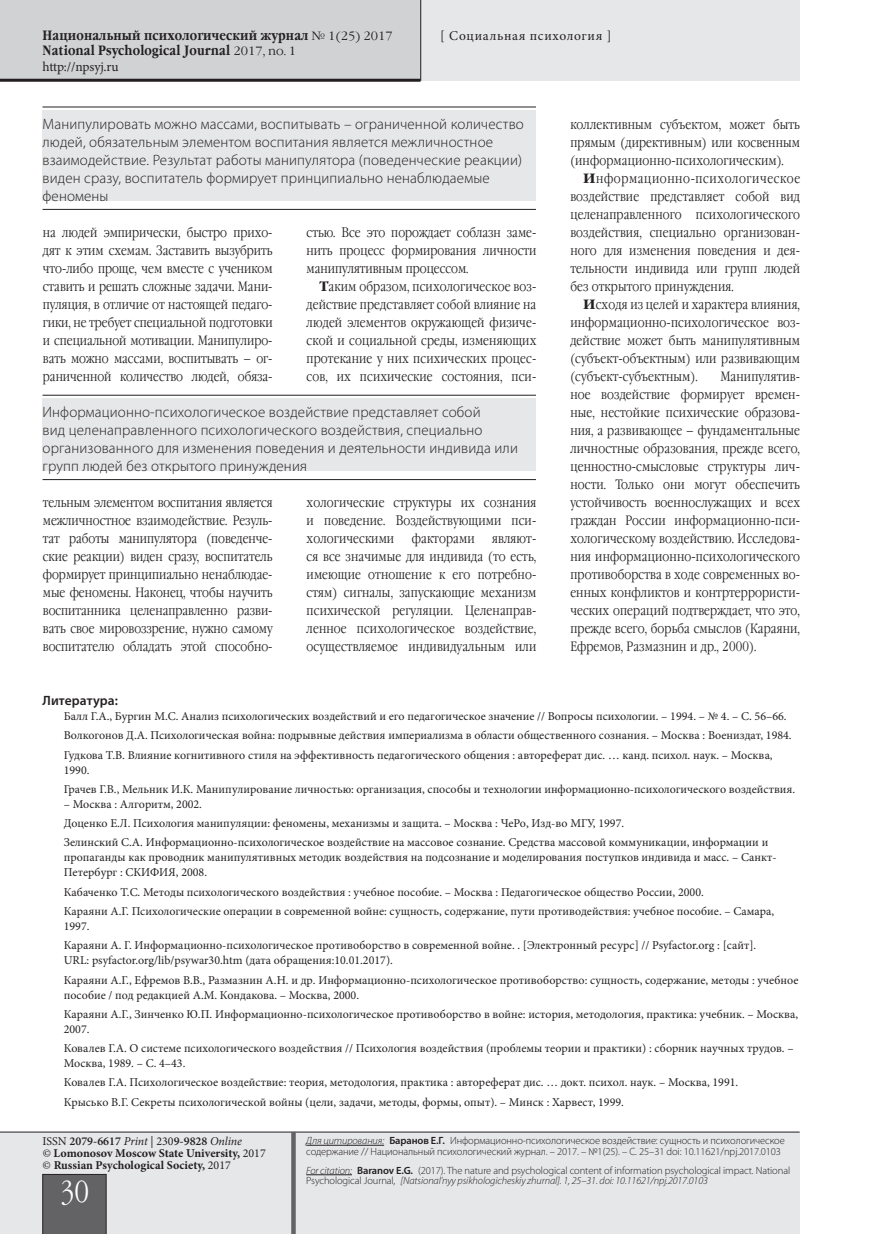
<style>
.page{position:relative;width:872px;height:1234px;background:#fff}
.page>*{position:absolute;margin:0;border:0;box-sizing:border-box;transform-origin:0 0}
.t1{font:30px "Garamond Narrow C";color:#fff}
.Insert___MEDIUM{font:300 15px/18px "Myriad Pro";letter-spacing:.01em;color:#231f20}
.Main_text{font:13.5px/18px "Garamond Narrow C";letter-spacing:.01em;color:#231f20;text-align:justify}
.t2{font:700 13.5px/15px "Garamond Narrow C";letter-spacing:.01em;color:#231f20}
.t3{font:13.5px "Minion Pro";letter-spacing:.045em;color:#231f20}
.t4{font:13.5px "Minion Pro";letter-spacing:-.015em;color:#231f20}
.SubHeader___2nd_leve{font:600 13.5px "Myriad Pro";letter-spacing:.01em;color:#231f20}
.Reference{font:12px/15px "Minion Pro";color:#231f20}
.t5{font:700 12px/12px "Minion Pro";color:#231f20}
.t6{font:300 10.5px/10.5px "Myriad Pro";letter-spacing:-.01em;color:#231f20}
.s1{font-family:"Garamond C";font-weight:400;font-size:12px}
.s2{font-family:"Garamond C";font-weight:700}
.s3{font-weight:400}
.s4{font-weight:600}
.s5{font-weight:400;font-style:italic}
.s6{font-style:italic}
</style>
<div class="page">
<div style="left:0;top:0;width:799px;height:81px;background:#e6e7e9"></div>
<div style="left:0;top:0;width:421px;height:79px;background:#d1d2d4"></div>
<div style="left:0;top:1132px;width:799px;height:101px;background:#e6e7e9"></div>
<hr style="left:0;top:1131px;width:799px;height:1px;background:#231f20">
<div style="left:43px;top:1173px;width:63px;height:60px;background:#636366"></div>
<hr style="left:0;top:79px;width:420px;height:3px;background:#231f20">
<div style="left:291px;top:1131px;width:5px;height:102px;background:#636366"></div>
<hr style="left:420px;top:0;width:1px;height:81px;background:#231f20">
<hr style="left:306px;top:1144px;width:78px;height:1px;background:#231f20">
<hr style="left:306px;top:1174px;width:46px;height:1px;background:#231f20">
<div style="left:43px;top:111px;width:493px;height:90px;background:#e6e7e9"></div>
<hr style="left:43px;top:107px;width:493px;height:1px;background:#231f20">
<hr style="left:43px;top:209px;width:493px;height:1px;background:#231f20">
<div style="left:43px;top:399px;width:493px;height:72px;background:#e6e7e9"></div>
<hr style="left:43px;top:395px;width:493px;height:1px;background:#231f20">
<hr style="left:43px;top:479px;width:493px;height:1px;background:#231f20">
<p class="t2" style="left:43px;top:28px;width:352px">Национальный психологический журнал <span class="s1">№ 1(25) 2017<br></span>National Psychological Journal <span class="s1">2017, no. 1</span></p>
<p class="t4" style="left:43px;top:57px;width:78px">http://npsyj.ru</p>
<p class="t3" style="left:440px;top:26px;width:173px">[ Социальная психология ]</p>
<p class="Insert___MEDIUM" style="left:43px;top:114px;width:483px">Манипулировать можно массами, воспитывать – ограниченной количество людей, обязательным элементом воспитания является межличностное взаимодействие. Результат работы манипулятора (поведенческие реакции) виден сразу, воспитатель формирует принципиально ненаблюдаемые феномены</p>
<p class="Main_text" style="left:43px;top:223px;width:231px">на людей эмпирически, быстро прихо&shy;дят к этим схемам. Заставить вызубрить что-либо проще, чем вместе с учеником ставить и решать сложные задачи. Мани&shy;пуляция, в отличие от настоящей педаго&shy;гики, не требует специальной подготовки и специальной мотивации. Манипулиро&shy;вать можно массами, воспитывать – ог&shy;раниченной количество людей, обяза-</p>
<p class="Main_text" style="left:307px;top:223px;width:231px">стью. Все это порождает соблазн заме&shy;нить процесс формирования личности манипулятивным процессом.</p>
<p class="Main_text" style="left:307px;top:277px;width:231px;text-indent:13px"><span class="s2">Т</span>аким образом, психологическое воз&shy;действие представляет собой влияние на людей элементов окружающей физиче&shy;ской и социальной среды, изменяющих протекание у них психических процес&shy;сов, их психические состояния, пси-</p>
<p class="Insert___MEDIUM" style="left:43px;top:402px;width:477px">Информационно-психологическое воздействие представляет собой<br>вид целенаправленного психологического воздействия, специально организованного для изменения поведения и деятельности индивида или групп людей без открытого принуждения</p>
<p class="Main_text" style="left:43px;top:493px;width:231px">тельным элементом воспитания является межличностное взаимодействие. Резуль&shy;тат работы манипулятора (поведенче&shy;ские реакции) виден сразу, воспитатель формирует принципиально ненаблюдае&shy;мые феномены. Наконец, чтобы научить воспитанника целенаправленно разви&shy;вать свое мировоззрение, нужно самому воспитателю обладать этой способно-</p>
<p class="Main_text" style="left:307px;top:493px;width:231px">хологические структуры их сознания и поведение. Воздействующими пси&shy;хологическими</p>
<p class="Main_text" style="left:412px;top:529px;width:64px">факторами</p>
<p class="Main_text" style="left:307px;top:529px;width:231px;text-indent:186px">являют&shy;ся все значимые для индивида (то есть, имеющие отношение к его потребно&shy;стям) сигналы, запускающие механизм психической регуляции. Целенаправ&shy;ленное психологическое воздействие, осуществляемое индивидуальным или</p>
<p class="Main_text" style="left:570px;top:115px;width:231px">коллективным субъектом, может быть прямым (директивным) или косвенным (информационно-психологическим).</p>
<p class="Main_text" style="left:570px;top:169px;width:231px;text-indent:13px"><span class="s2">И</span>нформационно-психологическое воздействие представляет собой вид целенаправленного психологического воздействия, специально организован&shy;ного для изменения поведения и дея&shy;тельности индивида или групп людей без открытого принуждения.</p>
<p class="Main_text" style="left:570px;top:295px;width:231px;text-indent:13px"><span class="s2">И</span>сходя из целей и характера влияния, информационно-психологическое воз&shy;действие может быть манипулятивным (субъект-объектным) или развивающим (субъект-субъектным).</p>
<p class="Main_text" style="left:570px;top:367px;width:231px;text-indent:150px">Манипулятив&shy;ное воздействие формирует времен&shy;ные, нестойкие психические образова&shy;ния, а развивающее – фундаментальные личностные образования, прежде всего, ценностно-смысловые структуры лич&shy;ности. Только они могут обеспечить устойчивость военнослужащих и всех граждан России информационно-пси&shy;хологическому воздействию. Исследова&shy;ния информационно-психологического противоборства в ходе современных во&shy;енных конфликтов и контртеррористи&shy;ческих операций подтверждает, что это, прежде всего, борьба смыслов (Караяни, Ефремов, Размазнин и др., 2000).</p>
<p class="SubHeader___2nd_leve" style="left:43px;top:691px;width:77px">Литература:</p>
<p class="Reference" style="left:64px;top:708px;width:724px">Балл Г.А., Бургин М.С. Анализ психологических воздействий и его педагогическое значение // Вопросы психологии. – 1994. – № 4. – С. 56–66.</p>
<p class="Reference" style="left:64px;top:728px;width:729px">Волкогонов Д.А. Психологическая война: подрывные действия империализма в области общественного сознания. – Москва : Воениздат, 1984.</p>
<p class="Reference" style="left:64px;top:747px;width:710px">Гудкова Т.В. Влияние когнитивного стиля на эффективность педагогического общения : автореферат дис. … канд. психол. наук. – Москва,<br>1990.</p>
<p class="Reference" style="left:64px;top:781px;width:733px">Грачев Г.В., Мельник И.К. Манипулирование личностью: организация, способы и технологии информационно-психологического воздействия.</p>
<p class="Reference" style="left:64px;top:796px;width:140px">– Москва : Алгоритм, 2002.</p>
<p class="Reference" style="left:64px;top:815px;width:562px">Доценко Е.Л. Психология манипуляции: феномены, механизмы и защита. – Москва : ЧеРо, Изд-во МГУ, 1997.</p>
<p class="Reference" style="left:64px;top:835px;width:714px">Зелинский С.А. Информационно-психологическое воздействие на массовое сознание. Средства массовой коммуникации, информации и пропаганды как проводник манипулятивных методик воздействия на подсознание и моделирования поступков индивида и масс. – Санкт-<br>Петербург : СКИФИЯ, 2008.</p>
<p class="Reference" style="left:64px;top:884px;width:641px">Кабаченко Т.С. Методы психологического воздействия : учебное пособие. – Москва : Педагогическое общество России, 2000.</p>
<p class="Reference" style="left:64px;top:903px;width:712px">Караяни А.Г. Психологические операции в современной войне: сущность, содержание, пути противодействия: учебное пособие. – Самара,<br>1997.</p>
<p class="Reference" style="left:64px;top:937px;width:694px">Караяни А. Г. Информационно-психологическое противоборство в современной войне. . [Электронный ресурс] // Psyfactor.org : [сайт].<br>URL: psyfactor.org/lib/psywar30.htm (дата обращения:10.01.2017).</p>
<p class="Reference" style="left:64px;top:972px;width:736px">Караяни А.Г., Ефремов В.В., Размазнин А.Н. и др. Информационно-психологическое противоборство: сущность, содержание, методы : учебное пособие / под редакцией А.М. Кондакова. – Москва, 2000.</p>
<p class="Reference" style="left:64px;top:1006px;width:736px">Караяни А.Г., Зинченко Ю.П. Информационно-психологическое противоборство в войне: история, методология, практика: учебник. – Москва,<br>2007.</p>
<p class="Reference" style="left:64px;top:1040px;width:731px">Ковалев Г.А. О системе психологического воздействия // Психология воздействия (проблемы теории и практики) : сборник научных трудов. –<br>Москва, 1989. – С. 4–43.</p>
<p class="Reference" style="left:64px;top:1074px;width:676px">Ковалев Г.А. Психологическое воздействие: теория, методология, практика : автореферат дис. … докт. психол. наук. – Москва, 1991.</p>
<p class="Reference" style="left:64px;top:1094px;width:561px">Крысько В.Г. Секреты психологической войны (цели, задачи, методы, формы, опыт). – Минск : Харвест, 1999.</p>
<p class="t5" style="left:43px;top:1134px;width:225px"><span class="s3">ISSN</span> <span class="s4">2079-6617</span> <span class="s5">Print</span> <span class="s3">| 230</span><span class="s4">9-9828</span> <span class="s5">Online<br>©</span> Lomonosov Moscow State University, <span class="s3">2017 ©</span> Russian Psychological Society, <span class="s3">2017</span></p>
<h1 class="t1" style="left:60px;top:1175px;width:31px">30</h1>
<p class="t6" style="left:306px;top:1134px;width:480px"><span class="s6">Для цитирования:</span> <span class="s4">Баранов Е.Г.</span> Информационно-психологическое воздействие: сущность и психологическое содержание // Национальный психологический журнал. – 2017. – №1(25). – С. 25–31 doi: 10.11621/npj.2017.0103</p>
<p class="t6" style="left:306px;top:1164px;width:485px"><span class="s6">For citation:</span> <span class="s4">Baranov E.G.</span> (2017). The nature and psychological content of information psychological impact. National<br>Psychological Journal, <span class="s6">[Natsional’nyy psikhologicheskiy zhurnal]. 1, 25–31. doi: 10.11621/npj.2017.0103</span></p>
</div>
